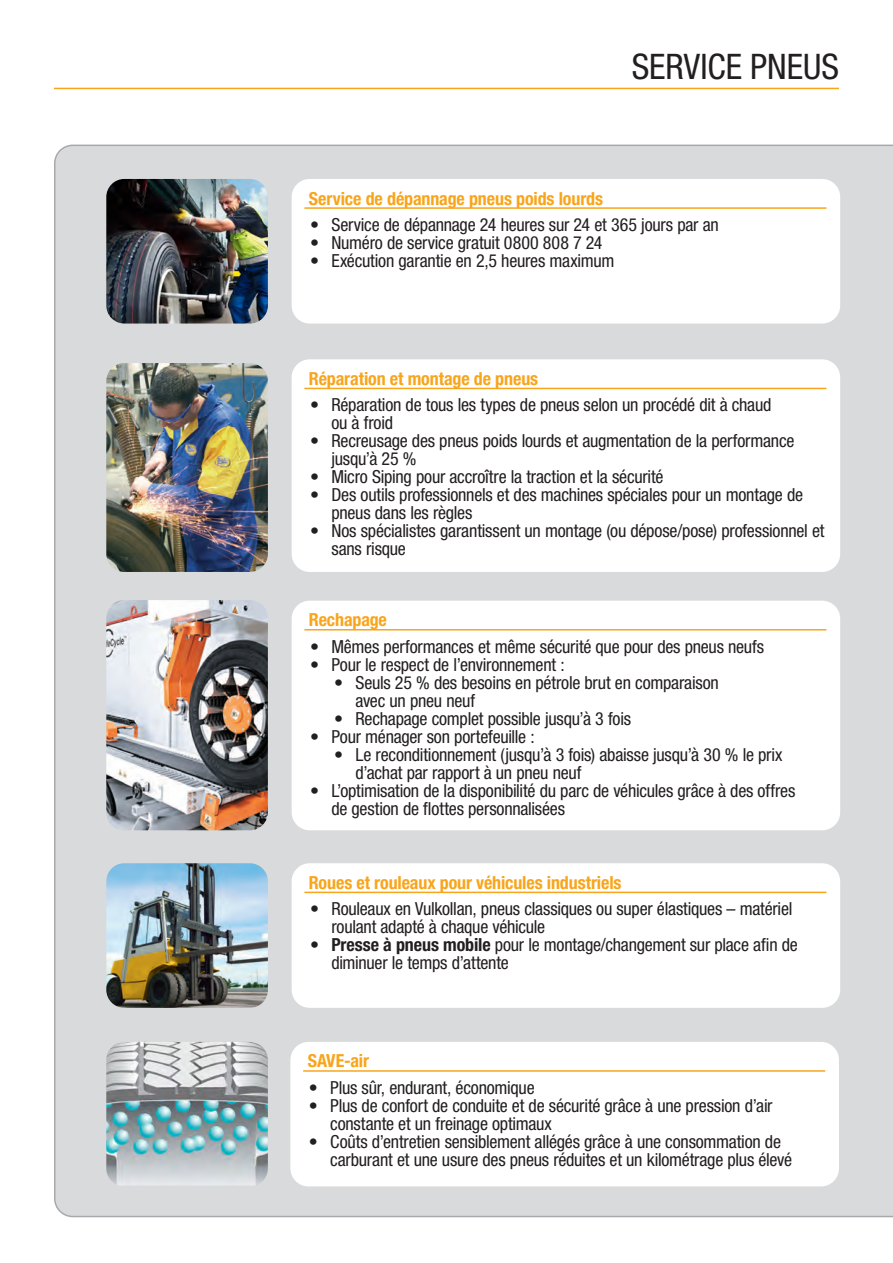
<style>
.page{position:relative;width:893px;height:1263px;background:#fff}
.page>*{position:absolute;margin:0;border:0;box-sizing:border-box;transform-origin:0 0}
.t1{font:condensed 35.25px "Helvetica Neue LT Std";color:#231f20}
.t2{font:condensed 18px/18px "Helvetica Neue LT Std";letter-spacing:-.01em;color:#231f20}
._3_Lauftext{font:700 condensed 18px "Helvetica Neue LT Std";letter-spacing:-.005em;color:#f9a51b}
.s1{font-weight:700}
</style>
<div class="page">
<hr style="left:54px;top:88px;width:785px;height:1px;background:#f9a51b">
<div style="left:54px;top:145px;width:839px;height:1072px;background:#d9dadc"></div>
<div style="left:292px;top:179px;width:548px;height:145px;background:#fff;border-radius:18px"></div>
<hr style="left:304px;top:207px;width:522px;height:2px;background:#f9a51b">
<div style="left:292px;top:359px;width:548px;height:213px;background:#fff;border-radius:18px"></div>
<hr style="left:304px;top:388px;width:522px;height:1px;background:#f9a51b">
<div style="left:292px;top:601px;width:548px;height:229px;background:#fff;border-radius:18px"></div>
<hr style="left:304px;top:629px;width:522px;height:1px;background:#f9a51b">
<div style="left:292px;top:863px;width:548px;height:145px;background:#fff;border-radius:18px"></div>
<hr style="left:304px;top:892px;width:522px;height:1px;background:#f9a51b">
<img style="left:106px;top:863px;width:162px;height:145px">
<img style="left:106px;top:179px;width:162px;height:145px">
<div style="left:290px;top:1042px;width:549px;height:144px;background:#fff;border-radius:18px"></div>
<hr style="left:303px;top:1070px;width:522px;height:2px;background:#f9a51b">
<img style="left:106px;top:1042px;width:162px;height:143px">
<img style="left:106px;top:363px;width:162px;height:209px">
<img style="left:106px;top:600px;width:162px;height:230px">
<p class="t1" style="left:632px;top:46px;width:209px">SERVICE PNEUS</p>
<p class="_3_Lauftext" style="left:309px;top:187px;width:296px">Service de dépannage pneus poids lourds</p>
<p class="t2" style="left:310px;top:216px;width:410px">• Service de dépannage 24 heures sur 24 et 365 jours par an</p>
<p class="t2" style="left:310px;top:234px;width:294px">• Numéro de service gratuit 0800 808 7 24</p>
<p class="t2" style="left:310px;top:252px;width:306px">• Exécution garantie en 2,5 heures maximum</p>
<p class="_3_Lauftext" style="left:309px;top:368px;width:231px">Réparation et montage de pneus</p>
<p class="t2" style="left:331px;top:396px;width:441px;text-indent:-21px">• Réparation de tous les types de pneus selon un procédé dit à chaud ou à froid</p>
<p class="t2" style="left:331px;top:432px;width:465px;text-indent:-21px">• Recreusage des pneus poids lourds et augmentation de la performance jusqu’à 25 %</p>
<p class="t2" style="left:310px;top:468px;width:355px">• Micro Siping pour accroître la traction et la sécurité</p>
<p class="t2" style="left:331px;top:486px;width:473px;text-indent:-21px">• Des outils professionnels et des machines spéciales pour un montage de pneus dans les règles</p>
<p class="t2" style="left:331px;top:522px;width:495px;text-indent:-21px">• Nos spécialistes garantissent un montage (ou dépose/pose) professionnel et sans risque</p>
<p class="_3_Lauftext" style="left:309px;top:609px;width:80px">Rechapage</p>
<p class="t2" style="left:310px;top:637px;width:455px">• Mêmes performances et même sécurité que pour des pneus neufs</p>
<p class="t2" style="left:310px;top:655px;width:256px">• Pour le respect de l’environnement :</p>
<p class="t2" style="left:355px;top:673px;width:365px;text-indent:-21px">• Seuls 25 % des besoins en pétrole brut en comparaison avec un pneu neuf</p>
<p class="t2" style="left:334px;top:709px;width:298px">• Rechapage complet possible jusqu’à 3 fois</p>
<p class="t2" style="left:310px;top:727px;width:226px">• Pour ménager son portefeuille :</p>
<p class="t2" style="left:355px;top:745px;width:428px;text-indent:-21px">• Le reconditionnement (jusqu’à 3 fois) abaisse jusqu’à 30 % le prix d’achat par rapport à un pneu neuf</p>
<p class="t2" style="left:331px;top:781px;width:465px;text-indent:-21px">• L’optimisation de la disponibilité du parc de véhicules grâce à des offres de gestion de flottes personnalisées</p>
<p class="_3_Lauftext" style="left:309px;top:871px;width:314px">Roues et rouleaux pour véhicules industriels</p>
<p class="t2" style="left:331px;top:900px;width:462px;text-indent:-21px">• Rouleaux en Vulkollan, pneus classiques ou super élastiques – matériel roulant adapté à chaque véhicule</p>
<p class="t2" style="left:331px;top:936px;width:468px;text-indent:-21px"><span class="s1">• Presse à pneus mobile</span> pour le montage/changement sur place afin de diminuer le temps d’attente</p>
<p class="_3_Lauftext" style="left:308px;top:1050px;width:63px">SAVE-air</p>
<p class="t2" style="left:309px;top:1078px;width:227px">• Plus sûr, endurant, économique</p>
<p class="t2" style="left:330px;top:1096px;width:444px;text-indent:-21px">• Plus de confort de conduite et de sécurité grâce à une pression d’air constante et un freinage optimaux</p>
<p class="t2" style="left:330px;top:1132px;width:463px;text-indent:-21px">• Coûts d’entretien sensiblement allégés grâce à une consommation de carburant et une usure des pneus réduites et un kilométrage plus élevé</p>
</div>
